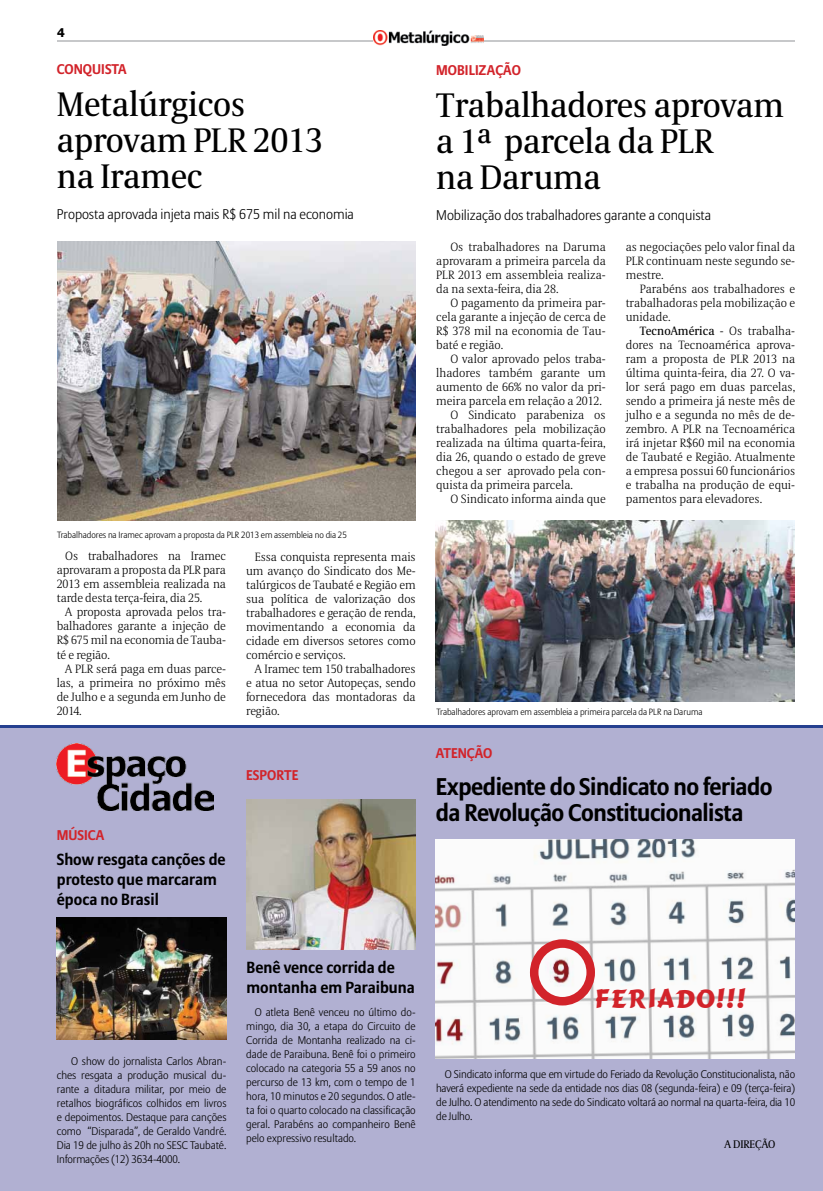
<style>
.page{position:relative;width:823px;height:1191px;background:#fff}
.page>*{position:absolute;margin:0;border:0;box-sizing:border-box;transform-origin:0 0}
.t1{font:34px/36px "Allianz Serif";letter-spacing:-.01em;color:#000}
.t2{font:700 24.8px "Cartoon";color:#d2232a}
.t3{font:700 24px/26px "Allianz Sans";letter-spacing:-.02em;color:#000}
.t4{font:700 16px/20px "Allianz Sans";color:#000}
.t5{font:300 14px "Allianz Sans";color:#000}
.t6{font:700 14px "Allianz Sans";color:#d2232a}
.t7{font:300 12px/14px "Allianz Serif";color:#000;text-align:justify}
.t8{font:700 12px "Tahoma";color:#000}
.t9{font:300 11px/14px "Allianz Sans";letter-spacing:-.01em;color:#000;text-align:justify}
.t10{font:11px "Allianz Serif";letter-spacing:-.01em;color:#000}
.t11{font:300 9px "Allianz Sans";color:#000}
.s1{font-weight:400}
</style>
<div class="page">
<hr style="left:57px;top:40px;width:737px;height:2px;background:#c7c8ca">
<img style="left:373px;top:30px;width:109px;height:16px">
<div style="left:0;top:725px;width:822px;height:12px;background:#25408f"></div>
<div style="left:0;top:728px;width:822px;height:463px;background:#b1b0d2"></div>
<img style="left:57px;top:743px;width:156px;height:67px">
<img style="left:246px;top:799px;width:169px;height:150px">
<img style="left:57px;top:917px;width:169px;height:122px">
<img style="left:57px;top:241px;width:358px;height:279px">
<img style="left:435px;top:521px;width:359px;height:180px">
<img style="left:435px;top:839px;width:359px;height:219px">
<div style="left:529px;top:939px;width:65px;height:66px;border:9px solid #d2232a;border-radius:50%"></div>
<p class="t8" style="left:57px;top:24px;width:9px">4</p>
<p class="t6" style="left:57px;top:60px;width:10px">CON</p>
<p class="t6" style="left:83px;top:60px;width:45px">QUISTA</p>
<h1 class="t1" style="left:57px;top:87px;width:268px">Metalúrgicos aprovam PLR 2013 na Iramec</h1>
<p class="t5" style="left:57px;top:205px;width:298px">Proposta aprovada injeta mais R$ 675 mil na economia</p>
<p class="t11" style="left:57px;top:530px;width:291px">Trabalhadores na Iramec aprovam a proposta da PLR 2013 em assembleia no dia 25</p>
<p class="t7" style="left:246px;top:550px;width:171px;text-indent:9px">Essa conquista representa mais um avanço do Sindicato dos Me&shy;talúrgicos de Taubaté e Região em sua política de valorização dos trabalhadores e geração de renda, movimentando a economia da cidade em diversos setores como comércio e serviços.</p>
<p class="t7" style="left:246px;top:662px;width:171px;text-indent:9px">A Iramec tem 150 trabalhadores e atua no setor Autopeças, sendo fornecedora das montadoras da região.</p>
<p class="t7" style="left:57px;top:550px;width:171px;text-indent:9px">Os trabalhadores na Iramec aprovaram a proposta da PLR para 2013 em assembleia realizada na tarde desta terça-feira, dia 25.</p>
<p class="t7" style="left:57px;top:606px;width:171px;text-indent:9px">A proposta aprovada pelos tra&shy;balhadores garante a injeção de R$ 675 mil na economia de Tauba&shy;té e região.</p>
<p class="t7" style="left:57px;top:662px;width:171px;text-indent:9px">A PLR será paga em duas parce&shy;las, a primeira no próximo mês de Julho e a segunda em Junho de 2014.</p>
<p class="t6" style="left:57px;top:826px;width:20px">MÚSIC</p>
<p class="t6" style="left:96px;top:826px;width:10px">A</p>
<h3 class="t4" style="left:57px;top:850px;width:170px">Show resgata canções de protesto que marcaram época no Brasil</h3>
<p class="t6" style="left:246px;top:766px;width:54px">ESPORTE</p>
<p class="t6" style="left:436px;top:61px;width:69px">MOBILIZAÇÃO</p>
<h1 class="t1" style="left:436px;top:88px;width:349px">Trabalhadores aprovam a 1ª parcela da PLR<br>na Daruma</h1>
<p class="t5" style="left:436px;top:206px;width:276px">Mobilização dos trabalhadores garante a conquista</p>
<p class="t7" style="left:436px;top:241px;width:171px;text-indent:14px">Os trabalhadores na Daruma aprovaram a primeira parcela da PLR 2013 em assembleia realiza&shy;da na sexta-feira, dia 28.</p>
<p class="t7" style="left:436px;top:297px;width:171px;text-indent:14px">O pagamento da primeira par&shy;cela garante a injeção de cerca de R$ 378 mil na economia de Tau&shy;baté e região.</p>
<p class="t7" style="left:450px;top:353px;width:157px">O valor aprovado pelos traba-</p>
<p class="t7" style="left:436px;top:367px;width:171px">lhadores também garante um</p>
<p class="t7" style="left:436px;top:381px;width:171px">aumento de 66% no valor da pri-</p>
<p class="t7" style="left:436px;top:395px;width:167px">meira parcela em relação a 2012.</p>
<p class="t7" style="left:450px;top:409px;width:157px">O Sindicato parabeniza os</p>
<p class="t7" style="left:436px;top:423px;width:171px">trabalhadores pela mobilização</p>
<p class="t7" style="left:436px;top:437px;width:171px">realizada na última quarta-feira,</p>
<p class="t7" style="left:436px;top:451px;width:171px">dia 26, quando o estado de greve</p>
<p class="t7" style="left:436px;top:465px;width:171px">chegou a ser aprovado pela con-</p>
<p class="t7" style="left:436px;top:479px;width:138px">quista da primeira parcela.</p>
<p class="t7" style="left:450px;top:493px;width:157px">O Sindicato informa ainda que</p>
<p class="t7" style="left:625px;top:241px;width:171px">as negociações pelo valor final da PLR continuam neste segundo se&shy;mestre.</p>
<p class="t7" style="left:625px;top:283px;width:171px;text-indent:14px">Parabéns aos trabalhadores e trabalhadoras pela mobilização e unidade.</p>
<p class="t7" style="left:625px;top:325px;width:171px;text-indent:14px"><span class="s1">TecnoAmérica</span> - Os trabalha&shy;dores na Tecnoamérica aprova&shy;ram a proposta de PLR 2013 na última quinta-feira, dia 27. O va&shy;lor será pago em duas parcelas, sendo a primeira já neste mês de julho e a segunda no mês de de&shy;zembro. A PLR na Tecnoamérica irá injetar R$60 mil na economia de Taubaté e Região. Atualmente a empresa possui 60 funcionários e trabalha na produção de equi&shy;pamentos para elevadores.</p>
<p class="t11" style="left:436px;top:706px;width:267px">Trabalhadores aprovam em assembleia a primeira parcela da PLR na Daruma</p>
<p class="t6" style="left:435px;top:745px;width:32px">ATENÇÃO</p>
<h3 class="t3" style="left:435px;top:774px;width:338px">Expediente do Sindicato no feriado da Revolução Constitucionalista</h3>
<p class="t9" style="left:57px;top:1054px;width:171px;text-indent:14px">O show do jornalista Carlos Abran&shy;ches resgata a produção musical du&shy;rante a ditadura militar, por meio de retalhos biográficos colhidos em livros e depoimentos. Destaque para canções como “Disparada”, de Geraldo Vandré.<br>Dia 19 de julho às 20h no SESC Taubaté.<br>Informações (12) 3634-4000.</p>
<h3 class="t4" style="left:246px;top:957px;width:170px">Benê vence corrida de montanha em Paraibuna</h3>
<p class="t9" style="left:246px;top:1006px;width:171px;text-indent:9px">O atleta Benê venceu no último do&shy;mingo, dia 30, a etapa do Circuito de Corrida de Montanha realizado na ci&shy;dade de Paraibuna. Benê foi o primeiro colocado na categoria 55 a 59 anos no percurso de 13 km, com o tempo de 1 hora, 10 minutos e 20 segundos. O atle&shy;ta foi o quarto colocado na classificação geral. Parabéns ao companheiro Benê pelo expressivo resultado.</p>
<h2 class="t2" style="left:594px;top:980px;width:153px">FERIADO!!!</h2>
<p class="t9" style="left:436px;top:1068px;width:360px;text-indent:9px">O Sindicato informa que em virtude do Feriado da Revolução Constitucionalista, não haverá expediente na sede da entidade nos dias 08 (segunda-feira) e 09 (terça-feira) de Julho. O atendimento na sede do Sindicato voltará ao normal na quarta-feira, dia 10 de Julho.</p>
<p class="t10" style="left:724px;top:1138px;width:52px">A DIREÇÃO</p>
</div>
